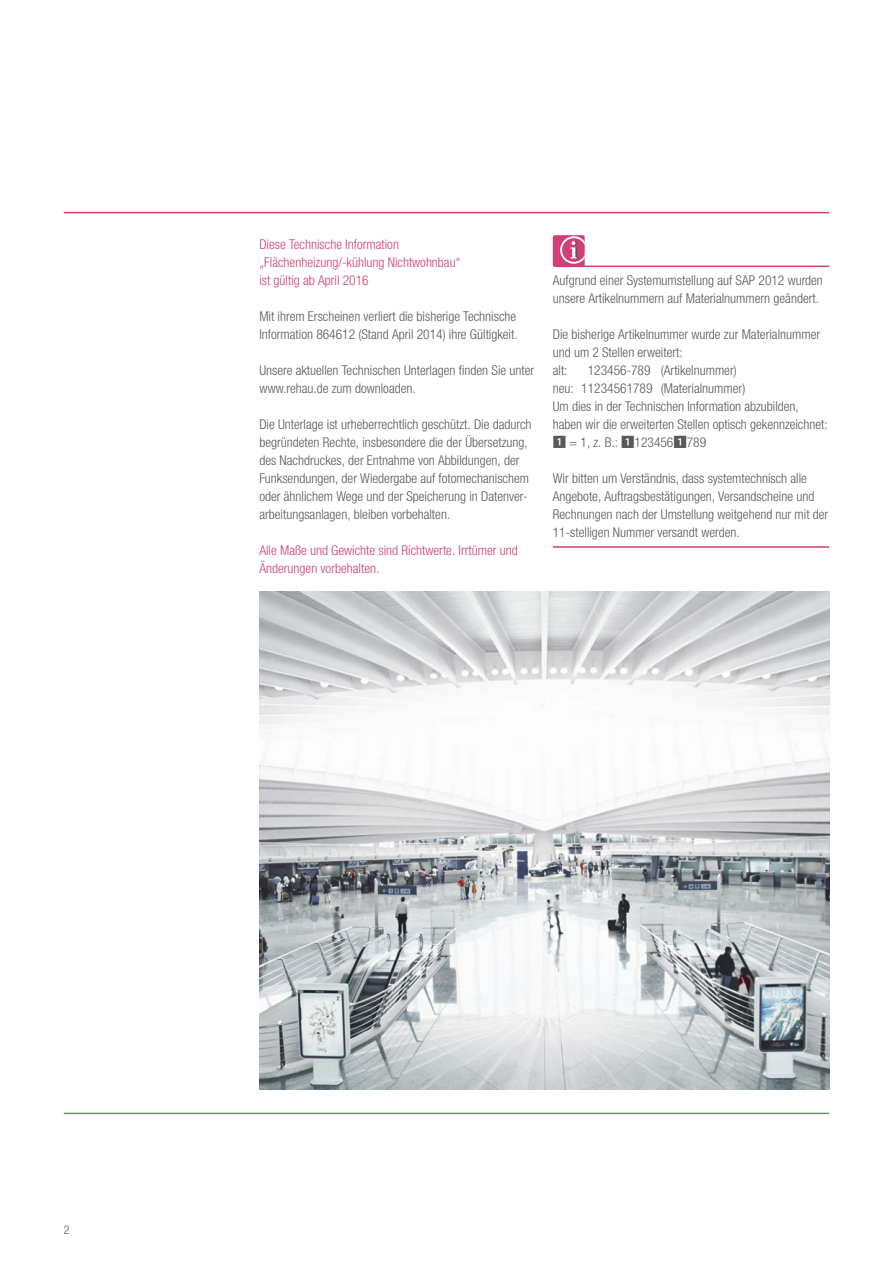
<style>
.page{position:relative;width:893px;height:1263px;background:#fff}
.page>*{position:absolute;margin:0;border:0;box-sizing:border-box;transform-origin:0 0}
.t1{font:300 condensed 13.5px/18px "Helvetica Neue LTW1 G";color:#58595b}
.t2{font:300 condensed 13.5px/18px "Helvetica Neue LTW1 G";color:#d13f76}
.t3{font:300 condensed 12px "Helvetica Neue LTW1 G";color:#58595b}
.s1{font-family:"Koz Go Pr 6 N";font-weight:400;font-stretch:normal}
</style>
<div class="page">
<img style="left:259px;top:591px;width:570px;height:499px">
<hr style="left:557px;top:266px;width:272px;height:1px;background:#d13f76">
<hr style="left:553px;top:546px;width:276px;height:2px;background:#d13f76">
<div style="left:553px;top:235px;width:32px;height:32px;background:#d13f76;border-radius:2px"></div>
<svg style="left:559px;top:235px;width:26px;height:30px"></svg>
<hr style="left:64px;top:212px;width:765px;height:1px;background:#d13f76">
<hr style="left:64px;top:1113px;width:765px;height:1px;background:#699667">
<p class="t2" style="left:259px;top:235px;width:203px">Diese Technische Information „Flächenheizung/-kühlung Nichtwohnbau“ ist gültig ab April 2016</p>
<p class="t1" style="left:259px;top:307px;width:260px">Mit ihrem Erscheinen verliert die bisherige Technische<br>Information 864612 (Stand April 2014) ihre Gültigkeit.</p>
<p class="t1" style="left:259px;top:361px;width:276px">Unsere aktuellen Technischen Unterlagen finden Sie unter www.rehau.de zum downloaden.</p>
<p class="t1" style="left:259px;top:415px;width:274px">Die Unterlage ist urheberrechtlich geschützt. Die dadurch begründeten Rechte, insbesondere die der Übersetzung, des Nachdruckes, der Entnahme von Abbildungen, der Funksendungen, der Wiedergabe auf fotomechanischem oder ähnlichem Wege und der Speicherung in Datenver&shy;arbeitungsanlagen, bleiben vorbehalten.</p>
<p class="t2" style="left:259px;top:541px;width:260px">Alle Maße und Gewichte sind Richtwerte. Irrtümer und<br>Änderungen vorbehalten.</p>
<p class="t1" style="left:553px;top:271px;width:272px">Aufgrund einer Systemumstellung auf SAP 2012 wurden unsere Artikelnummern auf Materialnummern geändert.</p>
<p class="t1" style="left:553px;top:325px;width:269px">Die bisherige Artikelnummer wurde zur Materialnummer und um 2 Stellen erweitert:<br>alt:</p>
<p class="t1" style="left:553px;top:361px;width:276px;text-indent:35px">123456-789 (Artikelnummer)<br>neu: 11234561789 (Materialnummer)<br>Um dies in der Technischen Information abzubilden, haben wir die erweiterten Stellen optisch gekennzeichnet:<br><span class="s1">1</span> = 1, z. B.: <span class="s1">1</span>123456<span class="s1">1</span>789</p>
<p class="t1" style="left:553px;top:469px;width:277px">Wir bitten um Verständnis, dass systemtechnisch alle Angebote, Auftragsbestätigungen, Versandscheine und Rechnungen nach der Umstellung weitgehend nur mit der 11-stelligen Nummer versandt werden.</p>
<p class="t3" style="left:64px;top:1222px;width:7px">2</p>
</div>
